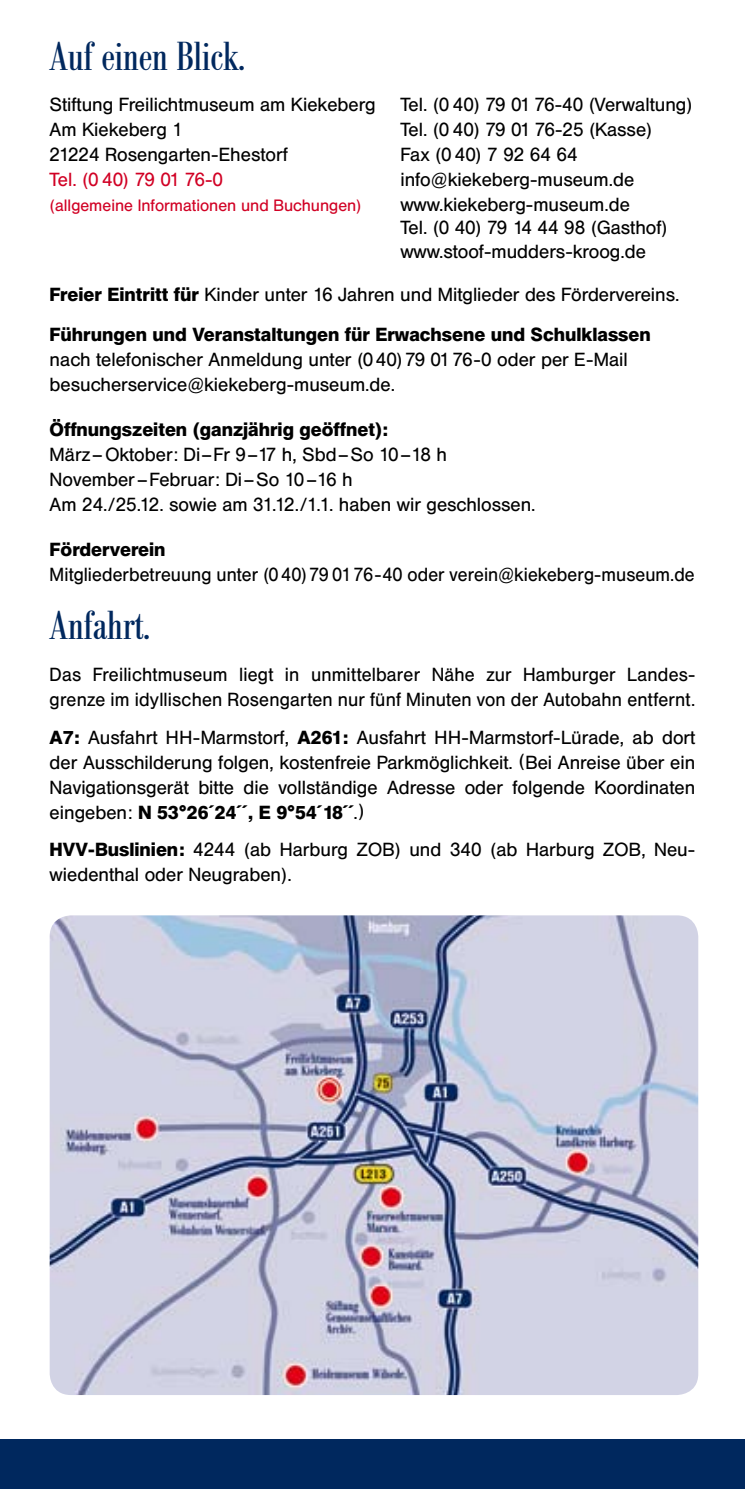
<style>
.page{position:relative;width:745px;height:1489px;background:#fff}
.page>*{position:absolute;margin:0;border:0;box-sizing:border-box;transform-origin:0 0}
.t1{font:40px "Bodoni Bert Con BQ";color:#00285e}
.t2{font:18.75px/25px "Helvetica BQ";color:#000}
.t3{font:600 18.75px/39.5px "Helvetica BQ";color:#000}
.t4{font:18.75px "Helvetica BQ";color:#000;scale:.96 1}
.t5{font:18.75px "Helvetica BQ";letter-spacing:-.04em;color:#d10024}
.t6{font:16.25px "Helvetica BQ";color:#d10024}
.s1{font-weight:400}
.s2{font-weight:600}
</style>
<div class="page">
<div style="left:0;top:1439px;width:744px;height:49px;background:#00285e"></div>
<img style="left:50px;top:915px;width:647px;height:479px;border-radius:21px">
<h1 class="t1" style="left:50px;top:34px;width:196px">Auf einen Blick.</h1>
<p class="t2" style="left:50px;top:92px;width:327px">Stiftung Freilichtmuseum am Kiekeberg<br>Am Kiekeberg 1<br>21224 Rosengarten-Ehestorf</p>
<p class="t5" style="left:50px;top:169px;width:175px">Tel. (0 40) 79 01 76-0</p>
<p class="t6" style="left:50px;top:196px;width:313px">(allgemeine Informationen und Buchungen)</p>
<p class="t2" style="left:400px;top:92px;width:293px">Tel. (0 40) 79 01 76-40 (Verwaltung)<br>Tel. (0 40) 79 01 76-25 (Kasse)<br>Fax (0 40) 7 92 64 64 info@kiekeberg-museum.de www.kiekeberg-museum.de<br>Tel. (0 40) 79 14 44 98 (Gasthof) www.stoof-mudders-kroog.de</p>
<p class="t3" style="left:50px;top:275px;width:631px">Freier Eintritt für <span class="s1">Kinder unter 16 Jahren und Mitglieder des Fördervereins.<br></span>Führungen und Veranstaltungen für Erwachsene und Schulklassen</p>
<p class="t2" style="left:50px;top:347px;width:579px">nach telefonischer Anmeldung unter (040)79 0176-0 oder per E-Mail besucherservice@kiekeberg-museum.de.</p>
<p class="t3" style="left:50px;top:409px;width:339px">Öffnungszeiten (ganzjährig geöffnet):</p>
<p class="t2" style="left:50px;top:442px;width:487px">März–Oktober: Di–Fr 9–17 h, Sbd–So 10–18 h<br>November–Februar: Di–So 10–16 h<br>Am 24./25.12. sowie am 31.12./1.1. haben wir geschlossen.</p>
<p class="t3" style="left:50px;top:529px;width:117px">Förderverein</p>
<p class="t4" style="left:50px;top:564px;width:673px">Mitgliederbetreuung unter (0 40)79 0176-40 oder verein@kiekeberg-museum.de</p>
<h1 class="t1" style="left:50px;top:603px;width:101px">Anfahrt.</h1>
<p class="t2" style="left:50px;top:662px;width:646px">Das Freilichtmuseum liegt in unmittelbarer Nähe zur Hamburger Landes&shy;grenze im idyllischen Rosengarten nur fünf Minuten von der Autobahn entfernt.</p>
<p class="t2" style="left:50px;top:725px;width:646px;text-align:justify"><span class="s2">A7:</span> Ausfahrt HH-Marmstorf, <span class="s2">A261:</span> Ausfahrt HH-Marmstorf-Lürade, ab dort der Ausschilderung folgen, kostenfreie Parkmöglichkeit. (Bei Anreise über ein Navigationsgerät bitte die vollständige Adresse oder folgende Koordinaten eingeben: <span class="s2">N 53°26´24´´, E 9°54´18´´</span>.)</p>
<p class="t2" style="left:50px;top:837px;width:646px"><span class="s2">HVV-Buslinien:</span> 4244 (ab Harburg ZOB) und 340 (ab Harburg ZOB, Neu&shy;wiedenthal oder Neugraben).</p>
</div>
